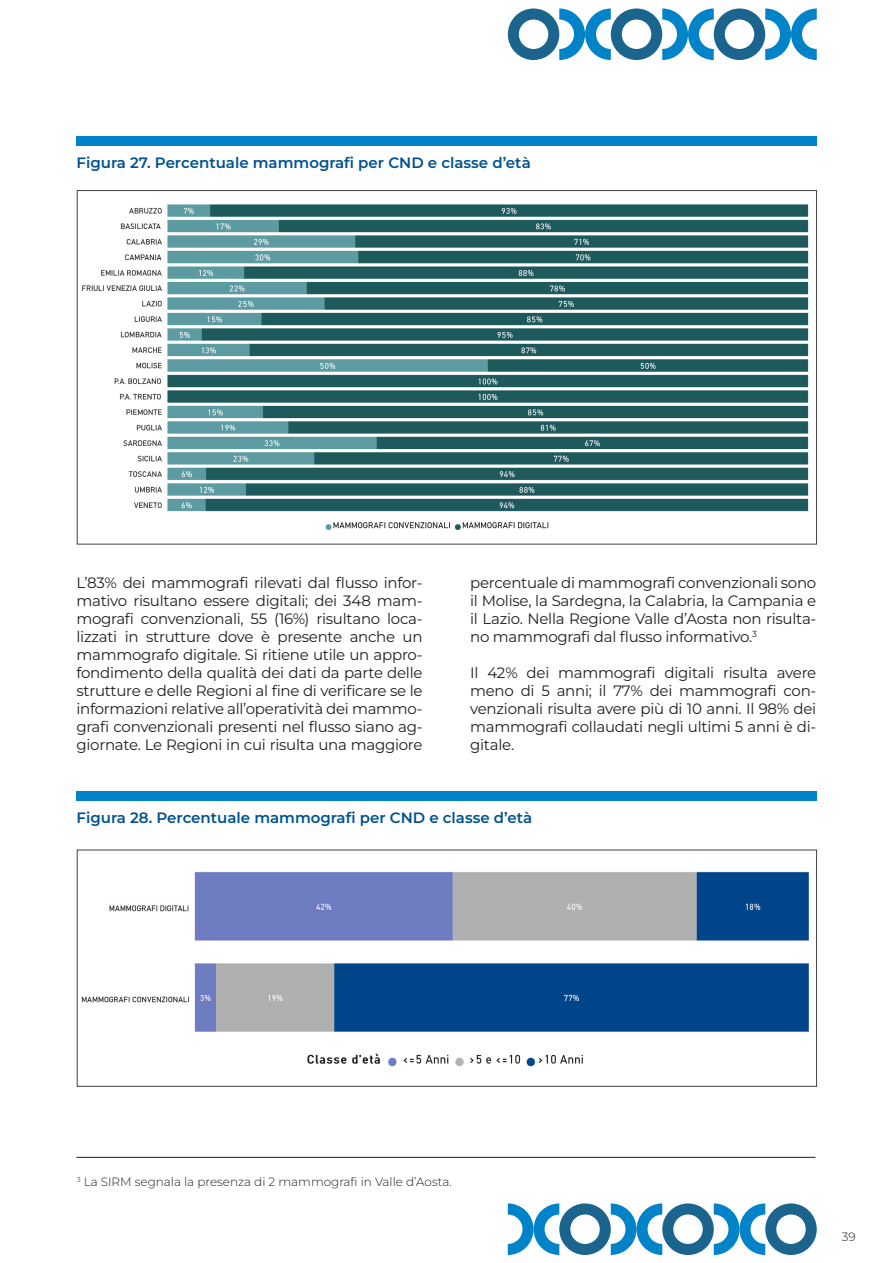
<style>
.page{position:relative;width:893px;height:1263px;background:#fff}
.page>*{position:absolute;margin:0;border:0;box-sizing:border-box;transform-origin:0 0}
.t1{font:15px/18px "Montserrat";letter-spacing:-.015em;color:#231f20;text-align:justify}
.t2{font:600 15px "Montserrat";color:#015290}
.t3{font:300 12px "Montserrat";color:#231f20}
</style>
<div class="page">
<svg style="left:508px;top:9px;width:309px;height:51px"></svg>
<svg style="left:508px;top:1203px;width:309px;height:52px"></svg>
<div style="left:76px;top:136px;width:740px;height:9px;background:#0083c9"></div>
<div style="left:76px;top:791px;width:740px;height:9px;background:#0083c9"></div>
<img style="left:82px;top:204px;width:727px;height:326px">
<img style="left:81px;top:963px;width:728px;height:69px">
<img style="left:109px;top:871px;width:700px;height:70px">
<img style="left:307px;top:1053px;width:276px;height:14px">
<hr style="left:76px;top:1157px;width:739px;height:1px;background:#231f20">
<p class="t2" style="left:77px;top:152px;width:456px">Figura 27. Percentuale mammografi per CND e classe d’età</p>
<p class="t1" style="left:76px;top:573px;width:348px">L’83% dei mammografi rilevati dal flusso infor&shy;mativo risultano essere digitali; dei 348 mam&shy;mografi convenzionali, 55 (16%) risultano loca&shy;lizzati in strutture dove è presente anche un mammografo digitale. Si ritiene utile un appro&shy;fondimento della qualità dei dati da parte delle strutture e delle Regioni al fine di verificare se le informazioni relative all’operatività dei mammo&shy;grafi convenzionali presenti nel flusso siano ag&shy;giornate. Le Regioni in cui risulta una maggiore</p>
<p class="t1" style="left:470px;top:573px;width:348px">percentuale di mammografi convenzionali sono il Molise, la Sardegna, la Calabria, la Campania e il Lazio. Nella Regione Valle d’Aosta non risulta&shy;no mammografi dal flusso informativo.<sup>3</sup></p>
<p class="t1" style="left:470px;top:663px;width:348px">Il 42% dei mammografi digitali risulta avere meno di 5 anni; il 77% dei mammografi con&shy;venzionali risulta avere più di 10 anni. Il 98% dei mammografi collaudati negli ultimi 5 anni è di&shy;gitale.</p>
<p class="t2" style="left:77px;top:807px;width:457px">Figura 28. Percentuale mammografi per CND e classe d’età</p>
<p class="t3" style="left:77px;top:1173px;width:377px"><sup>3</sup> La SIRM segnala la presenza di 2 mammografi in Valle d’Aosta.</p>
<p class="t3" style="left:842px;top:1228px;width:15px">39</p>
</div>
